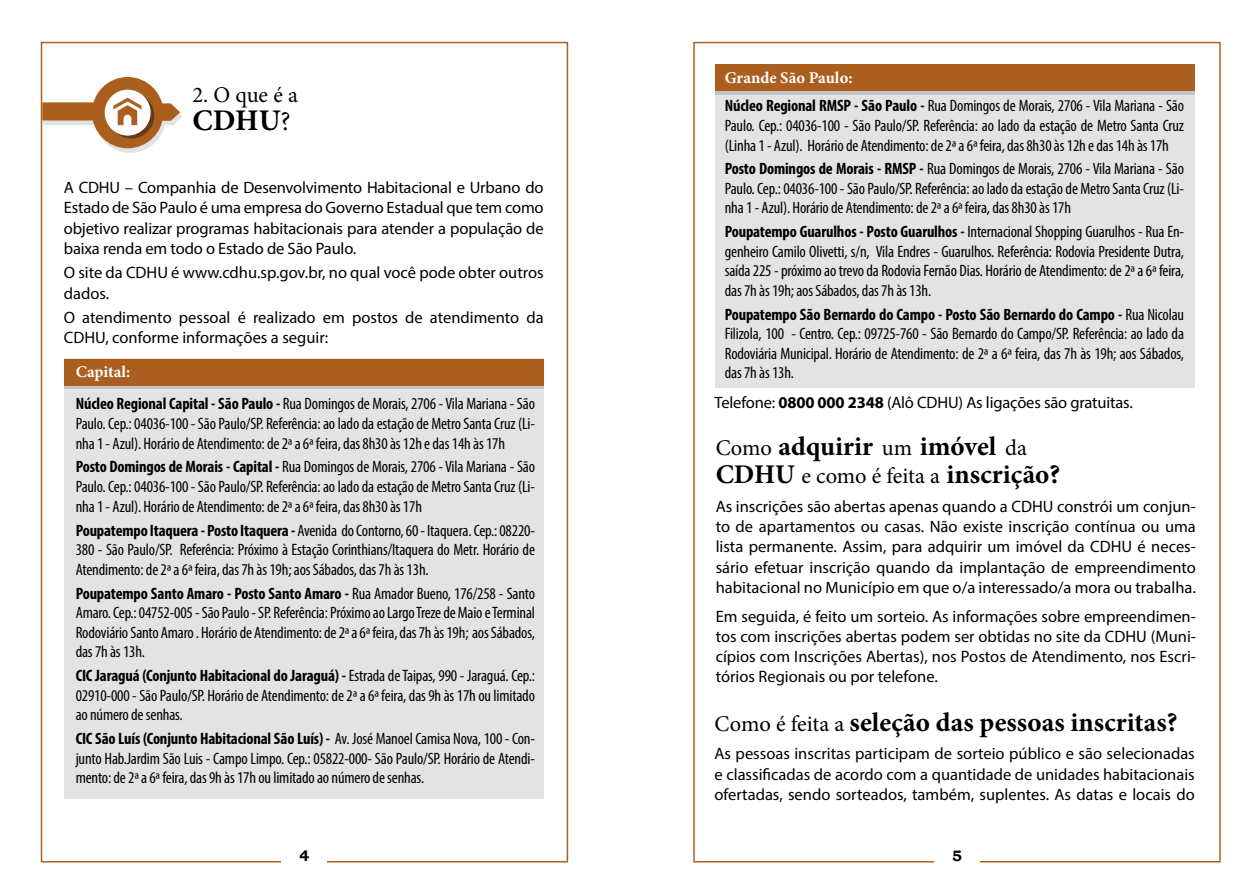
<style>
.page{position:relative;width:1259px;height:893px;background:#fff}
.page>*{position:absolute;margin:0;border:0;box-sizing:border-box;transform-origin:0 0}
.t1{font:700 30px "Minion Pro";color:#000}
.t2{font:700 27px/28.5px "Minion Pro";color:#000}
.t3{font:22.5px "Minion Pro";color:#000}
.t4{font:condensed 16.5px/19.6px "Myriad Pro";letter-spacing:-.01em;color:#000;text-align:justify}
.t5{font:16.5px/20.2px "Myriad Pro";color:#000;text-align:justify}
.t6{font:700 16.5px "Minion Pro";color:#fff}
.t7{font:700 15px "Bookman Old Style";color:#000}
.s1{font-weight:400;font-size:27px}
.s2{font-weight:700}
.s3{font-weight:400;font-size:22.5px}
</style>
<div class="page">
<div style="left:65px;top:359px;width:479px;height:440px;background:#e3e3e4"></div>
<div style="left:65px;top:362px;width:479px;height:27px;background:linear-gradient(to right,#c2c3c3,#c2c3c3)"></div>
<div style="left:716px;top:65px;width:479px;height:323px;background:#e3e3e4"></div>
<div style="left:92px;top:77px;width:71px;height:71px;background:#ab5f1e;border-radius:50%"></div>
<svg style="left:42px;top:82px;width:140px;height:71px"></svg>
<div style="left:65px;top:359px;width:479px;height:26px;background:#ab5f1e"></div>
<div style="left:716px;top:68px;width:479px;height:27px;background:#c2c3c3"></div>
<div style="left:716px;top:64px;width:479px;height:27px;background:#ab5f1e"></div>
<h3 class="t3" style="left:192px;top:79px;width:107px">2. O que é a</h3>
<h1 class="t1" style="left:192px;top:100px;width:100px">CDHU<span class="s1">?</span></h1>
<p class="t5" style="left:64px;top:177px;width:481px">A CDHU – Companhia de Desenvolvimento Habitacional e Urbano do Estado de São Paulo é uma empresa do Governo Estadual que tem como objetivo realizar programas habitacionais para atender a população de baixa renda em todo o Estado de São Paulo.</p>
<p class="t5" style="left:64px;top:262px;width:481px">O site da CDHU é www.cdhu.sp.gov.br, no qual você pode obter outros dados.</p>
<p class="t5" style="left:64px;top:307px;width:481px">O atendimento pessoal é realizado em postos de atendimento da<br>CDHU, conforme informações a seguir:</p>
<p class="t6" style="left:76px;top:360px;width:56px">Capital:</p>
<p class="t4" style="left:76px;top:394px;width:461px"><span class="s2">Núcleo Regional Capital - São Paulo -</span> Rua Domingos de Morais, 2706 - Vila Mariana - São Paulo. Cep.: 04036-100 - São Paulo/SP. Referência: ao lado da estação de Metro Santa Cruz (Li&shy;nha 1 - Azul). Horário de Atendimento: de 2ª a 6ª feira, das 8h30 às 12h e das 14h às 17h</p>
<p class="t4" style="left:76px;top:457px;width:461px"><span class="s2">Posto Domingos de Morais - Capital -</span> Rua Domingos de Morais, 2706 - Vila Mariana - São Paulo. Cep.: 04036-100 - São Paulo/SP. Referência: ao lado da estação de Metro Santa Cruz (Li&shy;nha 1 - Azul). Horário de Atendimento: de 2ª a 6ª feira, das 8h30 às 17h</p>
<p class="t4" style="left:76px;top:520px;width:461px"><span class="s2">Poupatempo Itaquera - Posto Itaquera -</span> Avenida do Contorno, 60 - Itaquera. Cep.: 08220- 380 - São Paulo/SP. Referência: Próximo à Estação Corinthians/Itaquera do Metr. Horário de Atendimento: de 2ª a 6ª feira, das 7h às 19h; aos Sábados, das 7h às 13h.</p>
<p class="t4" style="left:76px;top:583px;width:461px"><span class="s2">Poupatempo Santo Amaro - Posto Santo Amaro -</span> Rua Amador Bueno, 176/258 - Santo Amaro. Cep.: 04752-005 - São Paulo - SP. Referência: Próximo ao Largo Treze de Maio e Terminal Rodoviário Santo Amaro . Horário de Atendimento: de 2ª a 6ª feira, das 7h às 19h; aos Sábados, das 7h às 13h.</p>
<p class="t4" style="left:76px;top:666px;width:461px"><span class="s2">CIC Jaraguá (Conjunto Habitacional do Jaraguá) -</span> Estrada de Taipas, 990 - Jaraguá. Cep.:<br>02910-000 - São Paulo/SP. Horário de Atendimento: de 2ª a 6ª feira, das 9h às 17h ou limitado ao número de senhas.</p>
<p class="t4" style="left:76px;top:729px;width:461px"><span class="s2">CIC São Luís (Conjunto Habitacional São Luís) -</span> Av. José Manoel Camisa Nova, 100 - Con&shy;junto Hab.Jardim São Luis - Campo Limpo. Cep.: 05822-000- São Paulo/SP. Horário de Atendi&shy;mento: de 2ª a 6ª feira, das 9h às 17h ou limitado ao número de senhas.</p>
<p class="t6" style="left:725px;top:66px;width:129px">Grande São Paulo:</p>
<p class="t4" style="left:725px;top:96px;width:461px"><span class="s2">Núcleo Regional RMSP - São Paulo -</span> Rua Domingos de Morais, 2706 - Vila Mariana - São Paulo. Cep.: 04036-100 - São Paulo/SP. Referência: ao lado da estação de Metro Santa Cruz (Linha 1 - Azul). Horário de Atendimento: de 2ª a 6ª feira, das 8h30 às 12h e das 14h às 17h</p>
<p class="t4" style="left:725px;top:159px;width:461px"><span class="s2">Posto Domingos de Morais - RMSP -</span> Rua Domingos de Morais, 2706 - Vila Mariana - São Paulo. Cep.: 04036-100 - São Paulo/SP. Referência: ao lado da estação de Metro Santa Cruz (Li&shy;nha 1 - Azul). Horário de Atendimento: de 2ª a 6ª feira, das 8h30 às 17h</p>
<p class="t4" style="left:725px;top:222px;width:461px"><span class="s2">Poupatempo Guarulhos - Posto Guarulhos -</span> Internacional Shopping Guarulhos - Rua En&shy;genheiro Camilo Olivetti, s/n, Vila Endres - Guarulhos. Referência: Rodovia Presidente Dutra, saída 225 - próximo ao trevo da Rodovia Fernão Dias. Horário de Atendimento: de 2ª a 6ª feira, das 7h às 19h; aos Sábados, das 7h às 13h.</p>
<p class="t4" style="left:725px;top:304px;width:461px"><span class="s2">Poupatempo São Bernardo do Campo - Posto São Bernardo do Campo -</span> Rua Nicolau Filizola, 100 - Centro. Cep.: 09725-760 - São Bernardo do Campo/SP. Referência: ao lado da Rodoviária Municipal. Horário de Atendimento: de 2ª a 6ª feira, das 7h às 19h; aos Sábados, das 7h às 13h.</p>
<p class="t5" style="left:714px;top:392px;width:420px">Telefone: <span class="s2">0800 000 2348</span> (Alô CDHU) As ligações são gratuitas.</p>
<h2 class="t2" style="left:715px;top:431px;width:346px"><span class="s3">Como</span> adquirir <span class="s3">um</span> imóvel <span class="s3">da<br></span>CDHU <span class="s3">e como é feita a</span> inscrição?</h2>
<p class="t5" style="left:715px;top:496px;width:482px">As inscrições são abertas apenas quando a CDHU constrói um conjun&shy;to de apartamentos ou casas. Não existe inscrição contínua ou uma lista permanente. Assim, para adquirir um imóvel da CDHU é neces&shy;sário efetuar inscrição quando da implantação de empreendimento habitacional no Município em que o/a interessado/a mora ou trabalha.</p>
<p class="t5" style="left:715px;top:606px;width:482px">Em seguida, é feito um sorteio. As informações sobre empreendimen&shy;tos com inscrições abertas podem ser obtidas no site da CDHU (Muni&shy;cípios com Inscrições Abertas), nos Postos de Atendimento, nos Escri&shy;tórios Regionais ou por telefone.</p>
<h2 class="t2" style="left:714px;top:707px;width:464px"><span class="s3">Como é feita a</span> seleção das pessoas inscritas?</h2>
<p class="t5" style="left:714px;top:743px;width:482px">As pessoas inscritas participam de sorteio público e são selecionadas e classificadas de acordo com a quantidade de unidades habitacionais ofertadas, sendo sorteados, também, suplentes. As datas e locais do</p>
<p class="t7" style="left:299px;top:844px;width:11px">4</p>
<p class="t7" style="left:952px;top:844px;width:11px">5</p>
</div>
